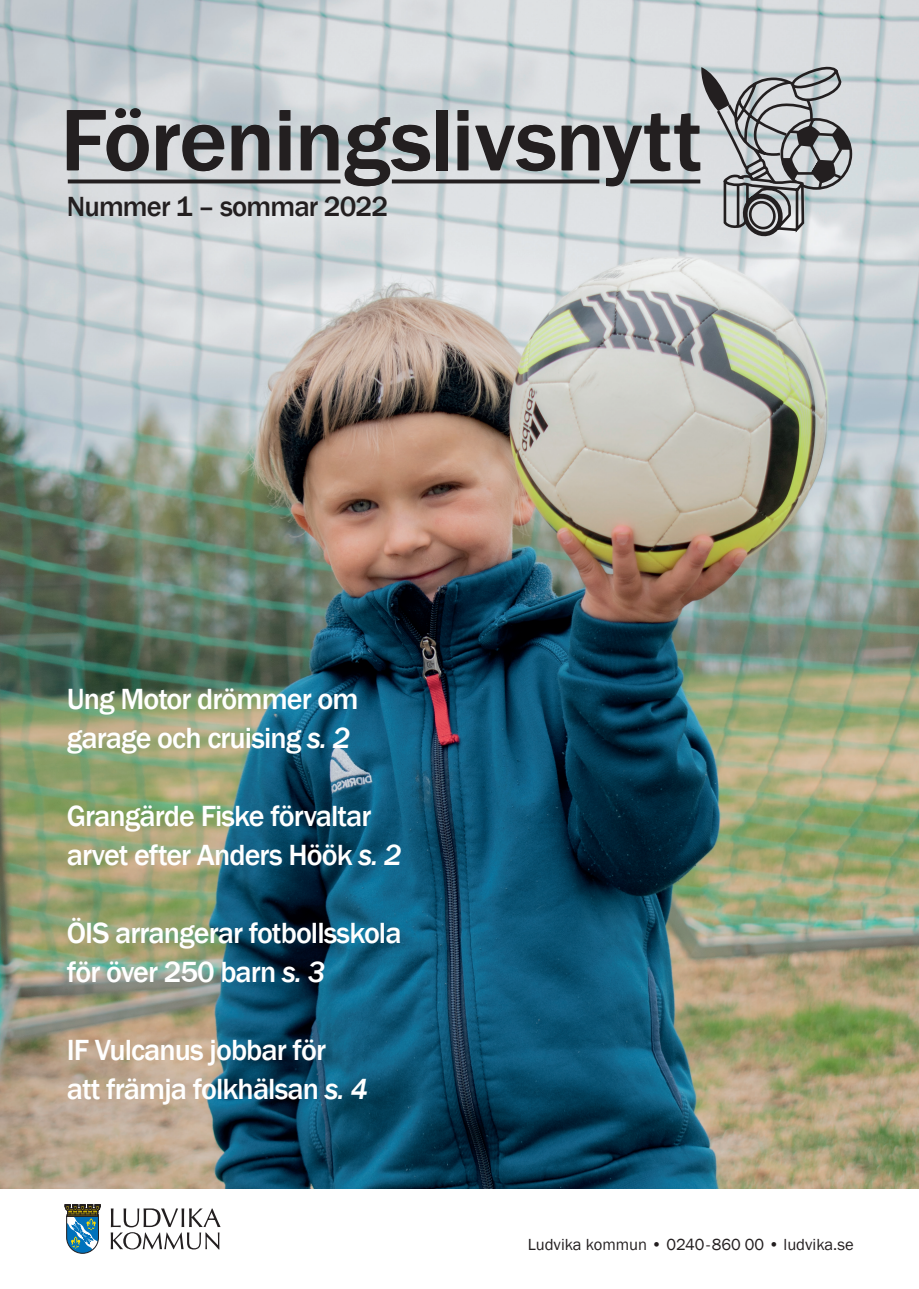
<style>
.page{position:relative;width:919px;height:1289px;background:#fff}
.page>*{position:absolute;margin:0;border:0;box-sizing:border-box;transform-origin:0 0}
.t1{font:500 30px/39px "Franklin Gothic";letter-spacing:-.03em;color:#fff}
.t2{font:500 28.5px "Franklin Gothic";letter-spacing:-.03em;color:#231f20}
.t3{font:16.5px "Franklin Gothic";color:#231f20}
.s1{font-style:italic}
</style>
<div class="page">
<img style="left:0;top:0;width:918px;height:1188px">
<svg style="left:430px;top:179px;width:131px;height:4px"></svg>
<svg style="left:68px;top:179px;width:272px;height:4px"></svg>
<div style="left:437px;top:110px;width:10px;height:60px;background:#231f20"></div>
<svg style="left:67px;top:108px;width:82px;height:63px;background:#7e7f81"></svg>
<svg style="left:156px;top:124px;width:68px;height:47px;background:#707072"></svg>
<svg style="left:231px;top:125px;width:38px;height:45px;background:#5f5f61"></svg>
<svg style="left:279px;top:110px;width:11px;height:60px"></svg>
<svg style="left:300px;top:125px;width:38px;height:45px;background:#5e5f61"></svg>
<svg style="left:344px;top:117px;width:86px;height:69px;background:#7d7e80"></svg>
<div style="left:436px;top:110px;width:10px;height:60px;background:#231f20"></div>
<svg style="left:457px;top:110px;width:11px;height:60px"></svg>
<svg style="left:475px;top:125px;width:80px;height:46px;background:#7c7c7e"></svg>
<svg style="left:561px;top:67px;width:291px;height:169px;background:#aeb2b4"></svg>
<svg style="left:65px;top:1204px;width:36px;height:49px"></svg>
<svg style="left:111px;top:1208px;width:109px;height:41px"></svg>
<p class="t2" style="left:67px;top:189px;width:323px">Nummer 1 – sommar 2022</p>
<p class="t1" style="left:67px;top:680px;width:293px">Ung Motor drömmer om garage och cruising <span class="s1">s. 2</span></p>
<p class="t1" style="left:67px;top:797px;width:336px">Grangärde Fiske förvaltar arvet efter Anders Höök <span class="s1">s. 2</span></p>
<p class="t1" style="left:67px;top:914px;width:336px">ÖIS arrangerar fotbollsskola för över 250 barn <span class="s1">s. 3</span></p>
<p class="t1" style="left:67px;top:1031px;width:303px">IF Vulcanus jobbar för<br>att främja folkhälsan <span class="s1">s. 4</span></p>
<p class="t3" style="left:528px;top:1234px;width:327px">Ludvika kommun • 0240-860 00 • ludvika.se</p>
</div>
